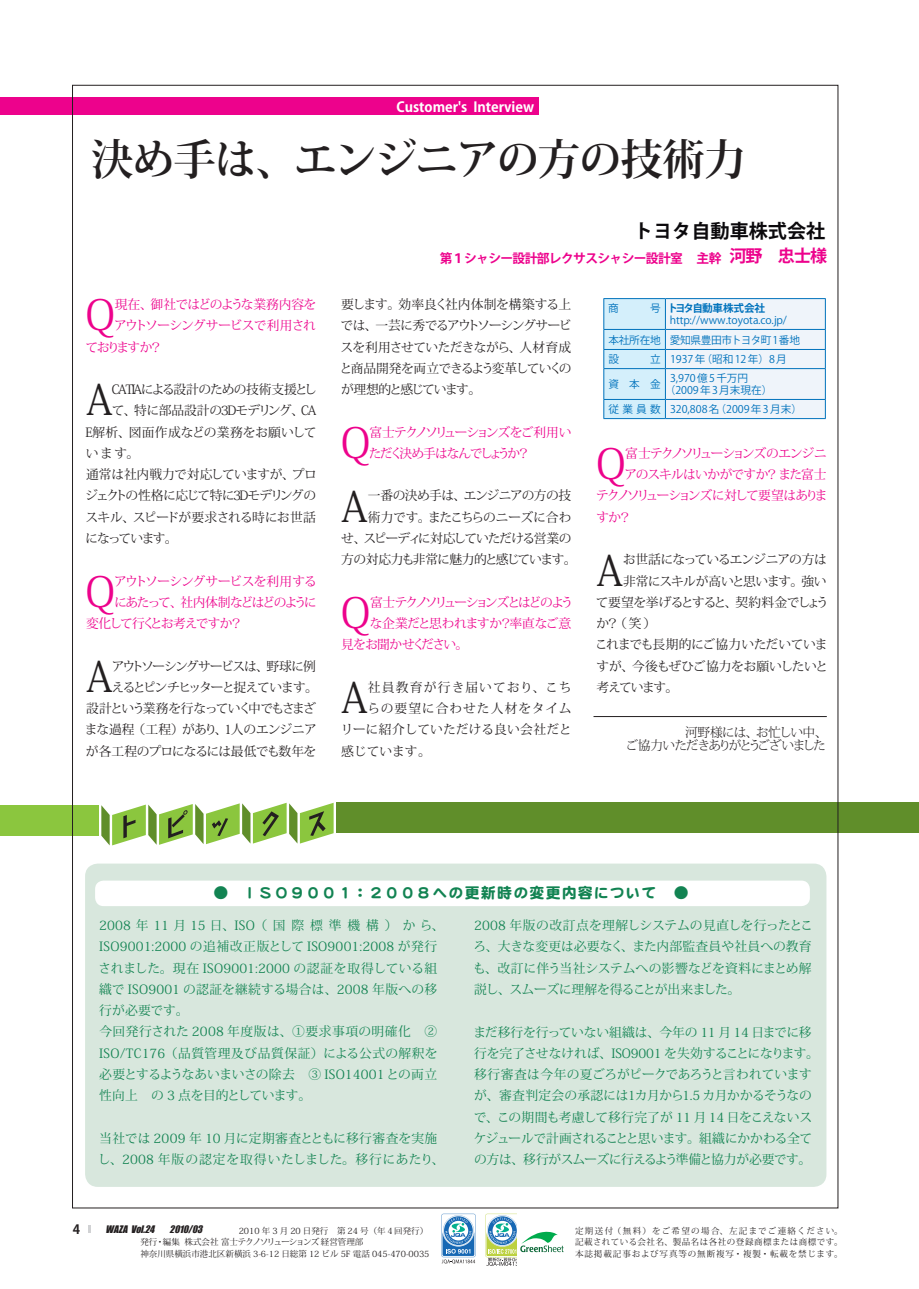
<style>
.page{position:relative;width:919px;height:1289px;background:#fff}
.page>*{position:absolute;margin:0;border:0;box-sizing:border-box;transform-origin:0 0}
.t1{font:700 42.45px "Koz Min Std";letter-spacing:-.035em;color:#231f20}
.t2{font:41.55px "Koz Min Std";color:#ed028c}
.t3{font:41.55px "Koz Min Std";color:#231f20}
.t4{font:700 19.2px "Koz Go Std";color:#0b090c}
.t5{font:14.85px "DF Maru Gothic SB WIN RKSJ H";letter-spacing:.07em;color:#128352}
.t6{font:700 13.8px "Koz Go Std";color:#fff}
.t7{font:12.75px/21.3px "Koz Min Std";letter-spacing:.005em;color:#128352}
.t8{font:12.75px/21.3px "Koz Min Std";letter-spacing:-.05em;color:#231f20;text-align:justify}
.t9{font:12.75px/21.3px "Koz Min Std";letter-spacing:-.025em;color:#128352}
.t10{font:12.75px/21.3px "Koz Min Std";letter-spacing:-.09em;color:#231f20;text-align:right}
.t11{font:12.75px/21.3px "Koz Min Std";letter-spacing:-.07em;color:#231f20;text-align:right}
.t12{font:12.75px/21.3px "Koz Min Std";letter-spacing:-.135em;color:#ed028c}
.t13{font:12.75px "Koz Min Std";letter-spacing:-.08em;color:#231f20}
.t14{font:12.75px "Koz Min Std";letter-spacing:-.09em;color:#ed028c}
.t15{font:12.75px "Koz Min Std";letter-spacing:-.06em;color:#ed028c}
.t16{font:300 12.75px/13.8px "Koz Min Std";letter-spacing:-.105em;color:#231f20;text-align:right}
.t17{font:700 12.75px "Koz Go Std";letter-spacing:-.05em;color:#ed028c}
.t18{font:12.75px "Koz Min Std";letter-spacing:-.165em;color:#ed028c}
.t19{font:12.75px "Koz Min Std";letter-spacing:-.12em;color:#ed028c}
.t20{font:12.75px "Koz Min Std";letter-spacing:.005em;color:#231f20}
.t21{font:12.75px "Koz Min Std";letter-spacing:-.045em;color:#ed028c}
.t22{font:12.75px "Koz Min Std";letter-spacing:-.065em;color:#ed028c}
.t23{font:12.75px "Koz Min Std";letter-spacing:-.035em;color:#ed028c}
.t24{font:12.75px "Koz Min Std";letter-spacing:.085em;color:#231f20}
.t25{font:12.75px "Koz Min Std";letter-spacing:.075em;color:#231f20}
.t26{font:12.75px "Koz Min Std";letter-spacing:-.11em;color:#ed028c}
.t27{font:700 12.75px "Koz Go Std";color:#231f20}
.t28{font:10.65px/11.7px "Koz Go Std";color:#0072bc}
.t29{font:10.65px/19.6px "Koz Go Std";letter-spacing:-.025em;color:#0072bc}
.t30{font:italic 9.6px "Impact";color:#231f20}
.t31{font:8.55px/11.7px "Koz Min Std";color:#231f20}
.s1{font-size:16.95px}
.s2{font-weight:700}
</style>
<div class="page">
<svg style="left:88px;top:1225px;width:3px;height:7px"></svg>
<div style="left:85px;top:863px;width:741px;height:323px;background:#d8e7dd;border-radius:13px"></div>
<svg style="left:441px;top:1213px;width:34px;height:50px"></svg>
<svg style="left:485px;top:1213px;width:78px;height:52px"></svg>
<div style="left:0;top:805px;width:99px;height:30px;background:#8bc63e"></div>
<div style="left:336px;top:802px;width:582px;height:31px;background:#608e2a"></div>
<svg style="left:101px;top:802px;width:232px;height:43px"></svg>
<div style="left:95px;top:880px;width:714px;height:26px;background:#fff;border-radius:9px"></div>
<div style="left:0;top:98px;width:538px;height:17px;background:#ed028c"></div>
<hr style="left:593px;top:716px;width:233px;height:1px;background:#231f20">
<svg style="left:603px;top:298px;width:222px;height:120px"></svg>
<hr style="left:603px;top:418px;width:62px;height:1px;background:#0072bc">
<hr style="left:665px;top:418px;width:160px;height:1px;background:#0072bc">
<p class="t6" style="left:396px;top:98px;width:139px">Customer's Interview</p>
<h1 class="t1" style="left:91px;top:132px;width:656px">決め手は、エンジニアの方の技術力</h1>
<h3 class="t4" style="left:634px;top:219px;width:193px">トヨタ自動車株式会社</h3>
<h2 class="t2" style="left:86px;top:289px;width:31px">Q</h2>
<p class="t21" style="left:115px;top:296px;width:203px">現在、御社ではどのような業務内容を</p>
<p class="t22" style="left:114px;top:318px;width:203px">アウトソーシングサービスで利用され</p>
<p class="t14" style="left:85px;top:339px;width:78px">ておりますか？</p>
<h2 class="t3" style="left:86px;top:374px;width:28px">A</h2>
<p class="t11" style="left:83px;top:379px;width:237px">ＣＡＴＩＡによる設計のための技術支援とし<br>て、特に部品設計の３Ｄモデリング、ＣＡ<br>Ｅ解析、図面作成などの業務をお願いして</p>
<p class="t8" style="left:85px;top:464px;width:233px">通常は社内戦力で対応していますが、プロジェクトの性格に応じて特に３Ｄモデリングのスキル、スピードが要求される時にお世話になっています。</p>
<h2 class="t2" style="left:86px;top:565px;width:31px">Q</h2>
<p class="t15" style="left:114px;top:573px;width:204px">アウトソーシングサービスを利用する</p>
<p class="t19" style="left:114px;top:594px;width:204px">にあたって、社内体制などはどのように</p>
<p class="t26" style="left:86px;top:615px;width:158px">変化して行くとお考えですか？</p>
<h2 class="t3" style="left:86px;top:651px;width:28px">A</h2>
<p class="t10" style="left:85px;top:655px;width:234px">アウトソーシングサービスは、野球に例<br>えるとピンチヒッターと捉えています。<br>設計という業務を行なっていく中でもさまざまな過程（工程）があり、１人のエンジニアが各工程のプロになるには最低でも数年を</p>
<p class="t17" style="left:440px;top:250px;width:389px">第１シャシー設計部レクサスシャシー設計室 　主幹 <span class="s1">河野　忠士様</span></p>
<p class="t8" style="left:339px;top:294px;width:234px">要します。効率良く社内体制を構築する上では、一芸に秀でるアウトソーシングサービスを利用させていただきながら、人材育成と商品開発を両立できるよう変革していくのが理想的と感じています。</p>
<h2 class="t2" style="left:341px;top:417px;width:31px">Q</h2>
<p class="t12" style="left:369px;top:421px;width:204px">富士テクノソリューションズをご利用いただく決め手はなんでしょうか？</p>
<h2 class="t3" style="left:341px;top:480px;width:28px">A</h2>
<p class="t8" style="left:368px;top:485px;width:205px">一番の決め手は、エンジニアの方の技</p>
<p class="t8" style="left:368px;top:506px;width:205px">術力です。またこちらのニーズに合わ</p>
<p class="t13" style="left:341px;top:530px;width:232px">せ、スピーディに対応していただける営業の</p>
<p class="t13" style="left:341px;top:551px;width:237px">方の対応力も非常に魅力的と感じています。</p>
<h2 class="t2" style="left:341px;top:587px;width:31px">Q</h2>
<p class="t18" style="left:370px;top:594px;width:205px">富士テクノソリューションズとはどのよう</p>
<p class="t23" style="left:370px;top:615px;width:203px">な企業だと思われますか？率直なご意</p>
<p class="t14" style="left:341px;top:636px;width:129px">見をお聞かせください。</p>
<h2 class="t3" style="left:341px;top:672px;width:28px">A</h2>
<p class="t24" style="left:368px;top:679px;width:205px">社員教育が行き届いており、こち</p>
<p class="t25" style="left:367px;top:700px;width:206px">らの要望に合わせた人材をタイム</p>
<p class="t20" style="left:341px;top:721px;width:232px">リーに紹介していただける良い会社だと</p>
<p class="t8" style="left:341px;top:740px;width:91px">感じています。</p>
<p class="t28" style="left:608px;top:303px;width:12px">商</p>
<p class="t28" style="left:669px;top:303px;width:119px;text-indent:-20px">号 <span class="s2">トヨタ自動車株式会社</span>http://www.toyota.co.jp/</p>
<p class="t29" style="left:608px;top:330px;width:193px">本社所在地 愛知県豊田市トヨタ町1番地設</p>
<p class="t28" style="left:650px;top:354px;width:138px">立 1937年（昭和 12年）8月</p>
<p class="t28" style="left:608px;top:379px;width:54px">資本金</p>
<p class="t28" style="left:664px;top:373px;width:109px;text-indent:5px">3,970億 5千万円（2009年 3月末現在）</p>
<p class="t28" style="left:608px;top:404px;width:195px">従業員数 320,808名（2009年 3月末）</p>
<h2 class="t2" style="left:596px;top:438px;width:31px">Q</h2>
<p class="t14" style="left:625px;top:445px;width:203px">富士テクノソリューションズのエンジニ</p>
<p class="t15" style="left:624px;top:466px;width:203px">アのスキルはいかがですか？ また富士</p>
<p class="t12" style="left:596px;top:485px;width:233px">テクノソリューションズに対して要望はありま</p>
<p class="t14" style="left:596px;top:509px;width:36px">すか？</p>
<h2 class="t3" style="left:596px;top:544px;width:28px">A</h2>
<p class="t8" style="left:596px;top:549px;width:234px;text-align:right">お世話になっているエンジニアの方は<br>非常にスキルが高いと思います。強い<br>て要望を挙げるとすると、契約料金でしょう</p>
<p class="t8" style="left:595px;top:634px;width:234px">これまでも長期的にご協力いただいていますが、今後もぜひご協力をお願いしたいと考えています。</p>
<p class="t16" style="left:625px;top:725px;width:203px">河野様には、お忙しい中、<br>ご協力いただきありがとうございました</p>
<p class="t5" style="left:213px;top:885px;width:476px">●　ＩＳＯ９００１：２００８への更新時の変更内容について　●</p>
<p class="t7" style="left:98px;top:914px;width:347px">2008年11月15日、ISO（国際標準機構）から、<br>ISO9001:2000 の追補改正版として ISO9001:2008 が発行されました。現在 ISO9001:2000 の認証を取得している組織で ISO9001 の認証を継続する場合は、2008 年版への移行が必要です。<br>今回発行された 2008 年度版は、①要求事項の明確化　②<br>ISO/TC176（品質管理及び品質保証）による公式の解釈を必要とするようなあいまいさの除去　③ ISO14001との両立性向上　の 3 点を目的としています。</p>
<p class="t7" style="left:98px;top:1127px;width:348px">当社では 2009 年 10 月に定期審査とともに移行審査を実施し、2008 年版の認定を取得いたしました。移行にあたり、</p>
<p class="t7" style="left:473px;top:914px;width:341px">2008 年版の改訂点を理解しシステムの見直しを行ったところ、大きな変更は必要なく、また内部監査員や社員への教育も、改訂に伴う当社システムへの影響などを資料にまとめ解説し、スムーズに理解を得ることが出来ました。</p>
<p class="t9" style="left:473px;top:1021px;width:347px">まだ移行を行っていない組織は、今年の 11 月 14 日までに移行を完了させなければ、ISO9001 を失効することになります。移行審査は今年の夏ごろがピークであろうと言われていますが、審査判定会の承認には１カ月から１.5 カ月かかるそうなので、この期間も考慮して移行完了が 11 月 14 日をこえないスケジュールで計画されることと思います。組織にかかわる全ての方は、移行がスムーズに行えるよう準備と協力が必要です。</p>
<p class="t27" style="left:73px;top:1220px;width:9px">4</p>
<p class="t30" style="left:106px;top:1221px;width:53px">WAZAVol.24</p>
<p class="t30" style="left:169px;top:1221px;width:37px">2010/03</p>
<p class="t31" style="left:140px;top:1224px;width:290px;text-indent:-68px">　　　　　　　　　 　　　　　　　　　 　2010 年 3 月 20 日発行　第 24 号（年４回発行）発行・編集 株式会社 富士テクノソリューションズ 経営管理部<br>神奈川県横浜市港北区新横浜 3-6-12 日総第 12 ビル 5F 電話 045-470-0035</p>
<p class="t31" style="left:575px;top:1224px;width:269px;text-align:justify">定期送付（無料）をご希望の場合、左記までご連絡ください。記載されている会社名、製品名は各社の登録商標または商標です。本誌掲載記事および写真等の無断複写・複製・転載を禁じます。</p>
</div>
